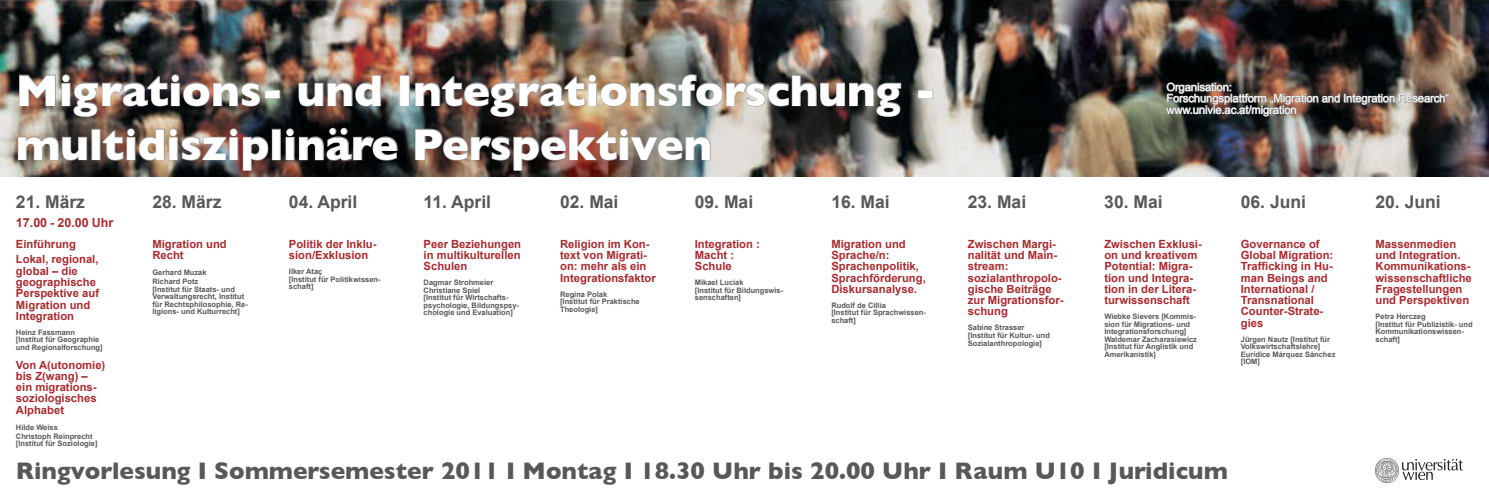
<style>
.page{position:relative;width:1489px;height:497px;background:#fff}
.page>*{position:absolute;margin:0;border:0;box-sizing:border-box;transform-origin:0 0}
.t1{font:700 45px/54px "Gill Sans";color:#fff}
.t2{font:700 24.38px "Gill Sans";color:#57585a}
.t3{font:700 17.5px "Arial";color:#57585a}
.t4{font:700 12.5px "Arial";color:#a72b30}
.t5{font:700 11.25px/11.2px "Arial";color:#a72b30}
.t6{font:11.25px/11.2px "Arial";letter-spacing:-.01em;color:#fff}
.t7{font:700 7.5px/7.5px "Arial";color:#57585a}
</style>
<div class="page">
<img style="left:0;top:0;width:1488px;height:176px">
<svg style="left:19px;top:75px;width:37px;height:31px"></svg>
<img style="left:62px;top:74px;width:198px;height:42px">
<div style="left:265px;top:90px;width:15px;height:8px;border:1px solid #939598"></div>
<img style="left:299px;top:75px;width:82px;height:31px">
<div style="left:400px;top:75px;width:9px;height:31px;border:1px solid #939598"></div>
<img style="left:415px;top:74px;width:486px;height:42px">
<div style="left:918px;top:90px;width:14px;height:8px;border:1px solid #939598"></div>
<svg style="left:18px;top:136px;width:69px;height:24px;background:#70655d"></svg>
<div style="left:92px;top:129px;width:8px;height:31px;border:1px solid #939598"></div>
<img style="left:103px;top:128px;width:165px;height:42px">
<div style="left:272px;top:129px;width:8px;height:31px;border:1px solid #939598"></div>
<svg style="left:286px;top:128px;width:111px;height:32px;background:#1c1e1f"></svg>
<img style="left:415px;top:128px;width:295px;height:42px">
<img style="left:1375px;top:458px;width:87px;height:23px">
<img style="left:1165px;top:82px;width:283px;height:34px">
<h1 class="t1" style="left:16px;top:63px;width:922px">Migrations- und Integrationsforschung - multidisziplinäre Perspektiven</h1>
<h3 class="t6" style="left:1166px;top:81px;width:284px">Organisation:<br>Forschungsplattform „Migration and Integration Research“ www.univie.ac.at/migration</h3>
<h3 class="t3" style="left:16px;top:190px;width:71px">21. März</h3>
<h3 class="t4" style="left:16px;top:214px;width:99px">17.00 - 20.00 Uhr</h3>
<h3 class="t5" style="left:16px;top:236px;width:84px;line-height:15.6px">Einführung<br>Lokal, regional,</h3>
<h3 class="t5" style="left:16px;top:265px;width:85px">global – die geographische<br>Perspektive auf<br>Migration und<br>Integration</h3>
<p class="t7" style="left:16px;top:328px;width:88px">Heinz Fassmann [Institut für Geographie und Regionalforschung]</p>
<h3 class="t5" style="left:16px;top:359px;width:91px">Von A(utonomie) bis Z(wang) – ein migrations&shy;soziologisches<br>Alphabet</h3>
<p class="t7" style="left:16px;top:422px;width:78px;line-height:8.8px">Hilde Weiss<br>Christoph Reinprecht</p>
<p class="t7" style="left:16px;top:439px;width:83px">[Institut für Soziologie]</p>
<h3 class="t3" style="left:152px;top:190px;width:71px">28. März</h3>
<h3 class="t3" style="left:289px;top:190px;width:70px">04. April</h3>
<h3 class="t3" style="left:423px;top:190px;width:69px">11. April</h3>
<h3 class="t3" style="left:560px;top:190px;width:60px">02. Mai</h3>
<h3 class="t3" style="left:694px;top:190px;width:60px">09. Mai</h3>
<h3 class="t3" style="left:831px;top:190px;width:60px">16. Mai</h3>
<h3 class="t3" style="left:967px;top:190px;width:60px">23. Mai</h3>
<h3 class="t3" style="left:1104px;top:190px;width:60px">30. Mai</h3>
<h3 class="t3" style="left:1240px;top:190px;width:67px">06. Juni</h3>
<h3 class="t3" style="left:1375px;top:190px;width:67px">20. Juni</h3>
<h3 class="t5" style="left:152px;top:238px;width:76px">Migration und<br>Recht</h3>
<p class="t7" style="left:152px;top:268px;width:56px;line-height:8.8px">Gerhard Muzak<br>Richard Potz</p>
<p class="t7" style="left:152px;top:285px;width:97px">[Institut für Staats- und<br>Verwaltungsrecht, Institut für Rechtsphilosophie, Re&shy;ligions- und Kulturrecht]</p>
<h3 class="t5" style="left:289px;top:238px;width:89px">Politik der Inklu&shy;sion/Exklusion</h3>
<p class="t7" style="left:289px;top:267px;width:93px">Ilker Ataç<br>[Institut für Politikwissen&shy;schaft]</p>
<h3 class="t5" style="left:423px;top:238px;width:99px;text-align:justify">Peer Beziehungen in multikulturellen Schulen</h3>
<p class="t7" style="left:423px;top:279px;width:97px">Dagmar Strohmeier<br>Christiane Spiel<br>[Institut für Wirtschafts&shy;psychologie, Bildungspsy&shy;chologie und Evaluation]</p>
<h3 class="t5" style="left:560px;top:238px;width:97px">Religion im Kon&shy;text von Migrati&shy;on: mehr als ein<br>Integrationsfaktor</h3>
<p class="t7" style="left:560px;top:290px;width:81px">Regina Polak<br>[Institut für Praktische<br>Theologie]</p>
<h3 class="t5" style="left:694px;top:238px;width:67px">Integration :<br>Macht :<br>Schule</h3>
<p class="t7" style="left:694px;top:279px;width:90px">Mikael Luciak<br>[Institut für Bildungswis&shy;senschaften]</p>
<h3 class="t5" style="left:831px;top:238px;width:96px">Migration und<br>Sprache/n:<br>Sprachenpolitik,<br>Sprachförderung,<br>Diskursanalyse.</h3>
<p class="t7" style="left:831px;top:301px;width:96px">Rudolf de Cillia<br>[Institut für Sprachwissen&shy;schaft]</p>
<h3 class="t5" style="left:967px;top:238px;width:97px">Zwischen Margi&shy;nalität und Main&shy;stream: sozialanthropolo&shy;gische Beiträge zur Migrationsfor&shy;schung</h3>
<p class="t7" style="left:967px;top:324px;width:84px">Sabine Strasser [Institut für Kultur- und<br>Sozialanthropologie]</p>
<h3 class="t5" style="left:1104px;top:238px;width:99px">Zwischen Exklusi&shy;on und kreativem<br>Potential: Migra&shy;tion und Integra&shy;tion in der Litera&shy;turwissenschaft</h3>
<p class="t7" style="left:1104px;top:312px;width:94px">Wiebke Sievers [Kommis&shy;sion für Migrations- und<br>Integrationsforschung]<br>Waldemar Zacharasiewicz [Institut für Anglistik und<br>Amerikanistik]</p>
<h3 class="t5" style="left:1240px;top:238px;width:94px">Governance of<br>Global Migration:<br>Trafficking in Hu&shy;man Beings and<br>International /<br>Transnational<br>Counter-Strate&shy;gies</h3>
<p class="t7" style="left:1240px;top:335px;width:96px">Jürgen Nautz [Institut für<br>Volkswirtschaftslehre]<br>Eurídice Márquez Sánchez [IOM]</p>
<h3 class="t5" style="left:1375px;top:238px;width:98px">Massenmedien und Integration.<br>Kommunikations&shy;wissenschaftliche<br>Fragestellungen und Perspektiven</h3>
<p class="t7" style="left:1375px;top:312px;width:99px">Petra Herczeg<br>[Institut für Publizistik- und<br>Kommunikationswissen&shy;schaft]</p>
<h2 class="t2" style="left:16px;top:456px;width:1213px">Ringvorlesung I Sommersemester 2011 I Montag I 18.30 Uhr bis 20.00 Uhr I Raum U10 I Juridicum</h2>
</div>
